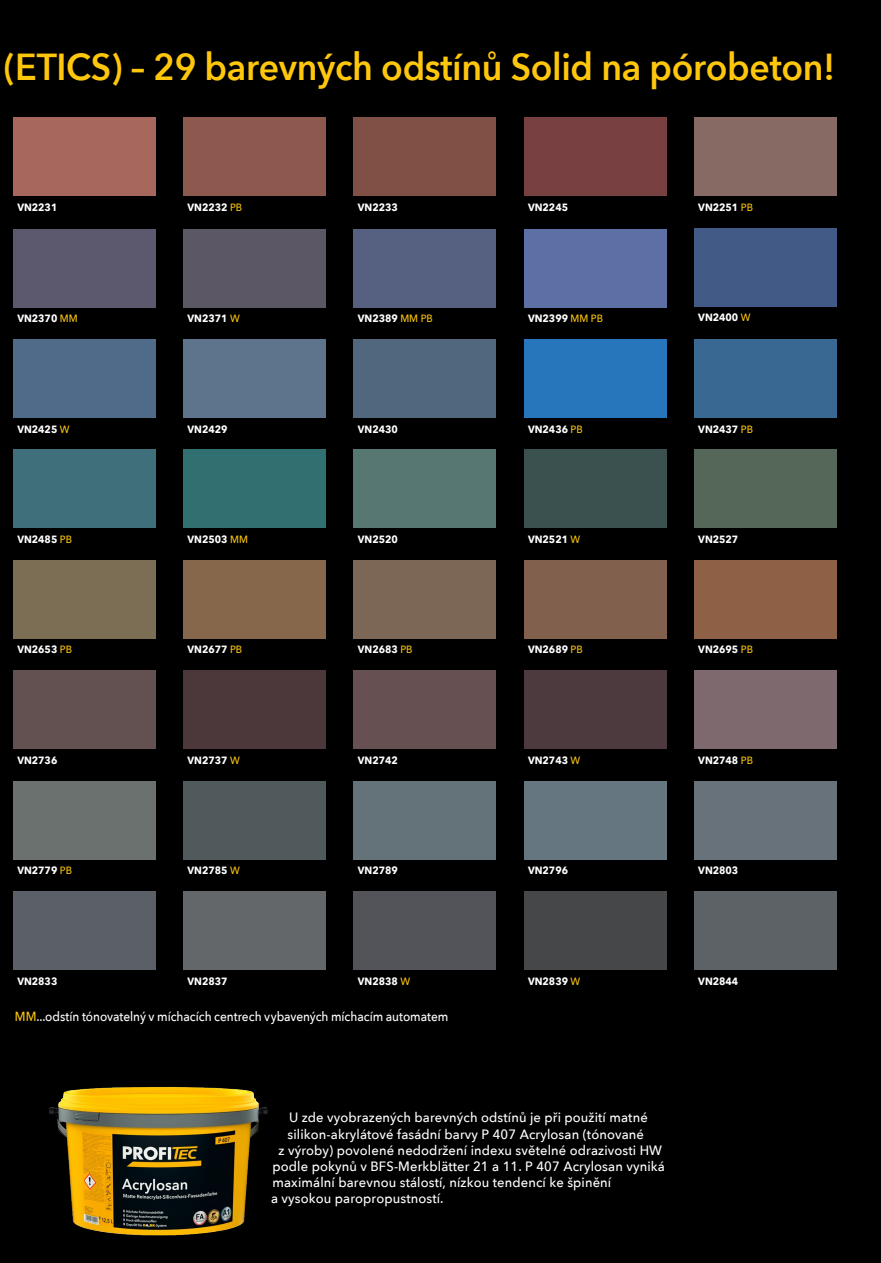
<style>
.page{position:relative;width:881px;height:1263px;background:#fff}
.page>*{position:absolute;margin:0;border:0;box-sizing:border-box;transform-origin:0 0}
.t1{font:600 37.5px "Avenir Next";letter-spacing:-.01em;color:#fec70c;scale:.95 1}
.t2{font:500 13.5px "Avenir Next";letter-spacing:.01em;color:#fff;scale:.96 1}
.t3{font:500 13.2px "Avenir Next";letter-spacing:-.005em;color:#fff;scale:.9 1}
.t4{font:700 10.5px "Avenir Next";color:#fff;scale:.94 1}
.s1{font-weight:500;color:#fec70c}
.s2{color:#fec70c}
</style>
<div class="page">
<div style="left:0;top:0;width:880px;height:1263px;background:#000"></div>
<img style="left:49px;top:1086px;width:219px;height:150px">
<div style="left:353px;top:339px;width:143px;height:79px;background:#51677d"></div>
<div style="left:523px;top:339px;width:143px;height:79px;background:#2775bb"></div>
<div style="left:693px;top:339px;width:143px;height:79px;background:#396993"></div>
<div style="left:13px;top:339px;width:143px;height:79px;background:#506a8a"></div>
<div style="left:183px;top:339px;width:143px;height:79px;background:#5e738c"></div>
<div style="left:183px;top:229px;width:143px;height:78px;background:#5b5764"></div>
<div style="left:693px;top:228px;width:143px;height:78px;background:#415a86"></div>
<div style="left:13px;top:229px;width:143px;height:78px;background:#5c596e"></div>
<div style="left:353px;top:229px;width:143px;height:78px;background:#566080"></div>
<div style="left:523px;top:229px;width:143px;height:78px;background:#5d70a5"></div>
<div style="left:353px;top:560px;width:143px;height:79px;background:#7c6756"></div>
<div style="left:523px;top:560px;width:143px;height:79px;background:#82604e"></div>
<div style="left:693px;top:560px;width:143px;height:79px;background:#8e6147"></div>
<div style="left:13px;top:560px;width:143px;height:79px;background:#7c6d55"></div>
<div style="left:183px;top:560px;width:143px;height:79px;background:#87674b"></div>
<div style="left:353px;top:449px;width:143px;height:79px;background:#577872"></div>
<div style="left:693px;top:449px;width:143px;height:79px;background:#546759"></div>
<div style="left:13px;top:449px;width:143px;height:79px;background:#3f6f7b"></div>
<div style="left:183px;top:449px;width:143px;height:79px;background:#317071"></div>
<div style="left:523px;top:449px;width:143px;height:79px;background:#3a5150"></div>
<div style="left:13px;top:670px;width:143px;height:79px;background:#635152"></div>
<div style="left:353px;top:670px;width:143px;height:79px;background:#665051"></div>
<div style="left:523px;top:670px;width:143px;height:79px;background:#4d3a3e"></div>
<div style="left:693px;top:670px;width:143px;height:79px;background:#7e696f"></div>
<div style="left:183px;top:670px;width:143px;height:79px;background:#4c373a"></div>
<div style="left:353px;top:781px;width:143px;height:78px;background:#64727a"></div>
<div style="left:523px;top:781px;width:143px;height:78px;background:#667681"></div>
<div style="left:693px;top:781px;width:143px;height:78px;background:#67727b"></div>
<div style="left:13px;top:781px;width:143px;height:78px;background:#6b716f"></div>
<div style="left:183px;top:781px;width:143px;height:78px;background:#50595b"></div>
<div style="left:13px;top:891px;width:143px;height:79px;background:#5b5f67"></div>
<div style="left:183px;top:891px;width:143px;height:79px;background:#64676a"></div>
<div style="left:353px;top:891px;width:143px;height:79px;background:#535459"></div>
<div style="left:693px;top:891px;width:143px;height:79px;background:#5d6267"></div>
<div style="left:523px;top:891px;width:143px;height:79px;background:#454749"></div>
<div style="left:13px;top:117px;width:143px;height:79px;background:#a8675c"></div>
<div style="left:183px;top:117px;width:143px;height:79px;background:#8d584d"></div>
<div style="left:353px;top:117px;width:143px;height:79px;background:#804f45"></div>
<div style="left:523px;top:117px;width:143px;height:79px;background:#784040"></div>
<div style="left:693px;top:117px;width:143px;height:79px;background:#886a64"></div>
<h1 class="t1" style="left:4px;top:43px;width:876px">(ETICS) – 29 barevných odstínů Solid na pórobeton!</h1>
<p class="t4" style="left:17px;top:200px;width:44px">VN2231</p>
<p class="t4" style="left:187px;top:200px;width:60px">VN2232 <span class="s1">PB</span></p>
<p class="t4" style="left:357px;top:200px;width:44px">VN2233</p>
<p class="t4" style="left:528px;top:200px;width:44px">VN2245</p>
<p class="t4" style="left:698px;top:200px;width:60px">VN2251 <span class="s1">PB</span></p>
<p class="t4" style="left:17px;top:312px;width:66px">VN2370 <span class="s1">MM</span></p>
<p class="t4" style="left:187px;top:312px;width:57px">VN2371 <span class="s1">W</span></p>
<p class="t4" style="left:357px;top:312px;width:81px">VN2389 <span class="s1">MM PB</span></p>
<p class="t4" style="left:528px;top:312px;width:81px">VN2399 <span class="s1">MM PB</span></p>
<p class="t4" style="left:698px;top:311px;width:57px">VN2400 <span class="s1">W</span></p>
<p class="t4" style="left:17px;top:422px;width:57px">VN2425 <span class="s1">W</span></p>
<p class="t4" style="left:187px;top:422px;width:44px">VN2429</p>
<p class="t4" style="left:357px;top:422px;width:44px">VN2430</p>
<p class="t4" style="left:528px;top:422px;width:60px">VN2436 <span class="s1">PB</span></p>
<p class="t4" style="left:698px;top:422px;width:60px">VN2437 <span class="s1">PB</span></p>
<p class="t4" style="left:17px;top:532px;width:60px">VN2485 <span class="s1">PB</span></p>
<p class="t4" style="left:187px;top:532px;width:66px">VN2503 <span class="s1">MM</span></p>
<p class="t4" style="left:357px;top:532px;width:44px">VN2520</p>
<p class="t4" style="left:528px;top:532px;width:57px">VN2521 <span class="s1">W</span></p>
<p class="t4" style="left:698px;top:532px;width:44px">VN2527</p>
<p class="t4" style="left:17px;top:643px;width:60px">VN2653 <span class="s1">PB</span></p>
<p class="t4" style="left:187px;top:643px;width:60px">VN2677 <span class="s1">PB</span></p>
<p class="t4" style="left:357px;top:643px;width:60px">VN2683 <span class="s1">PB</span></p>
<p class="t4" style="left:528px;top:643px;width:60px">VN2689 <span class="s1">PB</span></p>
<p class="t4" style="left:698px;top:643px;width:60px">VN2695 <span class="s1">PB</span></p>
<p class="t4" style="left:17px;top:753px;width:44px">VN2736</p>
<p class="t4" style="left:187px;top:753px;width:57px">VN2737 <span class="s1">W</span></p>
<p class="t4" style="left:357px;top:753px;width:44px">VN2742</p>
<p class="t4" style="left:528px;top:753px;width:57px">VN2743 <span class="s1">W</span></p>
<p class="t4" style="left:698px;top:753px;width:60px">VN2748 <span class="s1">PB</span></p>
<p class="t4" style="left:17px;top:864px;width:60px">VN2779 <span class="s1">PB</span></p>
<p class="t4" style="left:187px;top:864px;width:57px">VN2785 <span class="s1">W</span></p>
<p class="t4" style="left:357px;top:864px;width:44px">VN2789</p>
<p class="t4" style="left:528px;top:864px;width:44px">VN2796</p>
<p class="t4" style="left:698px;top:864px;width:44px">VN2803</p>
<p class="t4" style="left:17px;top:974px;width:44px">VN2833</p>
<p class="t4" style="left:187px;top:974px;width:44px">VN2837</p>
<p class="t4" style="left:357px;top:974px;width:57px">VN2838 <span class="s1">W</span></p>
<p class="t4" style="left:528px;top:974px;width:57px">VN2839 <span class="s1">W</span></p>
<p class="t4" style="left:698px;top:974px;width:44px">VN2844</p>
<p class="t3" style="left:15px;top:1008px;width:483px"><span class="s2">MM</span>...odstín tónovatelný v míchacích centrech vybavených míchacím automatem</p>
<p class="t2" style="left:289px;top:1109px;width:375px">U zde vyobrazených barevných odstínů je při použití matné</p>
<p class="t2" style="left:287px;top:1125px;width:373px">silikon-akrylátové fasádní barvy P 407 Acrylosan (tónované</p>
<p class="t2" style="left:278px;top:1141px;width:401px">z výroby) povolené nedodržení indexu světelné odrazivosti HW</p>
<p class="t2" style="left:272px;top:1157px;width:410px">podle pokynů v BFS-Merkblätter 21 a 11. P 407 Acrylosan vyniká</p>
<p class="t2" style="left:272px;top:1174px;width:354px">maximální barevnou stálostí, nízkou tendencí ke špinění</p>
<p class="t2" style="left:271px;top:1190px;width:181px">a vysokou paropropustností.</p>
</div>
